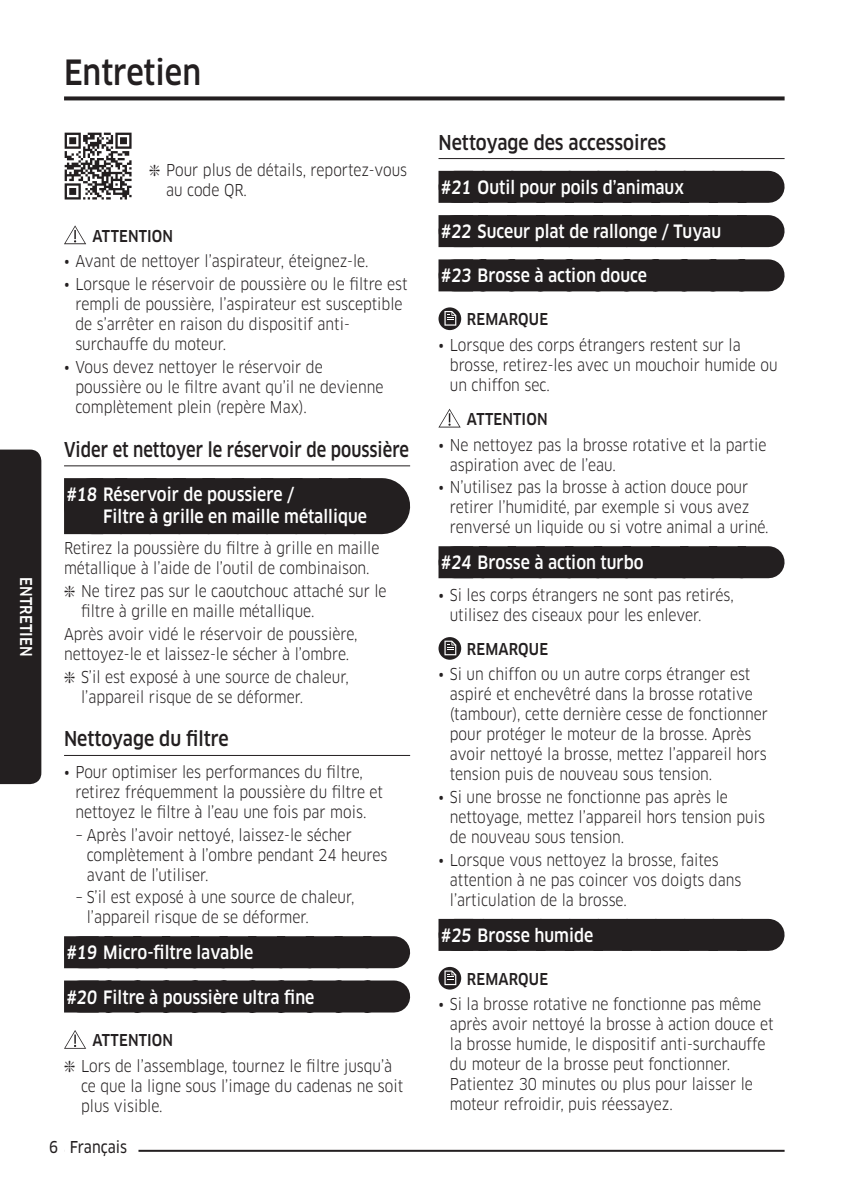
<style>
.page{position:relative;width:843px;height:1194px;background:#fff}
.page>*{position:absolute;margin:0;border:0;box-sizing:border-box;transform-origin:0 0}
.t1{font:500 34px "Samsung Clan Pro";color:#231f20;scale:.88 1}
.t2{font:500 20px "Samsung Clan Pro";color:#231f20;scale:.88 1}
.t3{font:500 20px "Samsung Clan Pro";color:#231f20;scale:.82 1}
.t4{font:500 18px/21.6px "Samsung Clan Pro";color:#fff;scale:.88 1}
.t5{font:16px/20px "Samsung Clan Pro";color:#231f20;scale:.88 1}
.t6{font:500 16px "Samsung Clan Pro";letter-spacing:.01em;color:#231f20;scale:.88 1}
.t7{font:500 16px "Samsung Clan Pro";color:#fff;scale:.88 1}
.t8{font:16px "Samsung Clan Pro News";color:#231f20;scale:.88 1}
.s1{font-weight:500}
</style>
<div class="page">
<div style="left:0;top:450px;width:41px;height:334px;background:#231f20"></div>
<hr style="left:64px;top:465px;width:346px;height:1px;background:#231f20">
<div style="left:64px;top:478px;width:39px;height:56px;background:#231f20"></div>
<div style="left:103px;top:478px;width:279px;height:56px;background:#231f20"></div>
<hr style="left:64px;top:755px;width:346px;height:1px;background:#231f20">
<div style="left:99px;top:936px;width:295px;height:32px;background:#231f20"></div>
<div style="left:64px;top:936px;width:35px;height:32px;background:#231f20"></div>
<div style="left:99px;top:980px;width:295px;height:32px;background:#231f20"></div>
<div style="left:64px;top:980px;width:35px;height:32px;background:#231f20"></div>
<svg style="left:65px;top:133px;width:66px;height:67px"></svg>
<hr style="left:438px;top:158px;width:346px;height:1px;background:#231f20">
<div style="left:473px;top:171px;width:295px;height:32px;background:#231f20"></div>
<div style="left:438px;top:171px;width:35px;height:32px;background:#231f20"></div>
<div style="left:473px;top:215px;width:295px;height:32px;background:#231f20"></div>
<div style="left:438px;top:215px;width:35px;height:32px;background:#231f20"></div>
<div style="left:473px;top:259px;width:295px;height:32px;background:#231f20"></div>
<div style="left:438px;top:259px;width:35px;height:32px;background:#231f20"></div>
<div style="left:473px;top:546px;width:295px;height:32px;background:#231f20"></div>
<div style="left:438px;top:546px;width:35px;height:32px;background:#231f20"></div>
<div style="left:473px;top:919px;width:295px;height:32px;background:#231f20"></div>
<div style="left:438px;top:919px;width:35px;height:32px;background:#231f20"></div>
<svg style="left:64px;top:225px;width:22px;height:19px"></svg>
<svg style="left:64px;top:1030px;width:22px;height:19px"></svg>
<svg style="left:438px;top:307px;width:23px;height:23px"></svg>
<svg style="left:444px;top:311px;width:12px;height:15px"></svg>
<svg style="left:438px;top:409px;width:22px;height:18px"></svg>
<svg style="left:438px;top:637px;width:23px;height:23px"></svg>
<svg style="left:444px;top:641px;width:12px;height:14px"></svg>
<svg style="left:438px;top:967px;width:23px;height:22px"></svg>
<svg style="left:444px;top:970px;width:12px;height:15px"></svg>
<svg style="left:64px;top:96px;width:720px;height:4px;background:#3b3839"></svg>
<hr style="left:64px;top:1150px;width:720px;height:2px;background:#231f20">
<div style="left:64px;top:1147px;width:74px;height:6px;background:#fff"></div>
<h1 class="t1" style="left:64px;top:53px;width:157px">Entretien</h1>
<p class="t7" style="left:35px;top:577px;width:89px;rotate:90deg">Entretien</p>
<p class="t5" style="left:166px;top:160px;width:275px;text-indent:-17px">❇ Pour plus de détails, reportez-vous au code QR.</p>
<p class="t6" style="left:92px;top:226px;width:93px">ATTENTION</p>
<p class="t5" style="left:64px;top:251px;width:347px">• Avant de nettoyer l’aspirateur, éteignez-le.</p>
<p class="t5" style="left:75px;top:274px;width:379px;text-indent:-11px">• Lorsque le réservoir de poussière ou le filtre est rempli de poussière, l’aspirateur est susceptible de s’arrêter en raison du dispositif anti&shy;surchauffe du moteur.</p>
<p class="t5" style="left:75px;top:357px;width:351px;text-indent:-11px">• Vous devez nettoyer le réservoir de poussière ou le filtre avant qu’il ne devienne complètement plein (repère Max).</p>
<p class="t3" style="left:64px;top:438px;width:422px">Vider et nettoyer le réservoir de poussière</p>
<p class="t4" style="left:103px;top:484px;width:301px;text-indent:-37px">#18 Réservoir de poussiere /<br>Filtre à grille en maille métallique</p>
<p class="t5" style="left:64px;top:538px;width:360px">Retirez la poussière du filtre à grille en maille métallique à l’aide de l’outil de combinaison.</p>
<p class="t5" style="left:81px;top:581px;width:349px;text-indent:-17px">❇ Ne tirez pas sur le caoutchouc attaché sur le filtre à grille en maille métallique.</p>
<p class="t5" style="left:64px;top:624px;width:335px">Après avoir vidé le réservoir de poussière, nettoyez-le et laissez-le sécher à l’ombre.</p>
<p class="t5" style="left:81px;top:667px;width:306px;text-indent:-17px">❇ S’il est exposé à une source de chaleur, l’appareil risque de se déformer.</p>
<p class="t2" style="left:64px;top:727px;width:189px">Nettoyage du filtre</p>
<p class="t5" style="left:75px;top:762px;width:351px;text-indent:-11px">• Pour optimiser les performances du filtre, retirez fréquemment la poussière du filtre et nettoyez le filtre à l’eau une fois par mois.</p>
<p class="t5" style="left:87px;top:825px;width:343px;text-indent:-11px">– Après l’avoir nettoyé, laissez-le sécher complètement à l’ombre pendant 24 heures avant de l’utiliser.</p>
<p class="t5" style="left:87px;top:887px;width:306px;text-indent:-11px">– S’il est exposé à une source de chaleur, l’appareil risque de se déformer.</p>
<p class="t4" style="left:66px;top:942px;width:214px">#19 Micro-filtre lavable</p>
<p class="t4" style="left:66px;top:986px;width:284px">#20 Filtre à poussière ultra fine</p>
<p class="t5" style="left:64px;top:1027px;width:374px;line-height:25.6px;text-indent:28px"><span class="s1">ATTENTION<br></span>❇ Lors de l’assemblage, tournez le filtre jusqu’à</p>
<p class="t5" style="left:81px;top:1076px;width:367px">ce que la ligne sous l’image du cadenas ne soit plus visible.</p>
<p class="t8" style="left:49px;top:1137px;width:90px">6 Français</p>
<p class="t2" style="left:438px;top:130px;width:260px">Nettoyage des accessoires</p>
<p class="t4" style="left:440px;top:177px;width:278px">#21 Outil pour poils d’animaux</p>
<p class="t4" style="left:440px;top:221px;width:320px">#22 Suceur plat de rallonge / Tuyau</p>
<p class="t4" style="left:440px;top:265px;width:236px">#23 Brosse à action douce</p>
<p class="t6" style="left:467px;top:310px;width:94px">REMARQUE</p>
<p class="t5" style="left:450px;top:335px;width:374px;text-indent:-11px">• Lorsque des corps étrangers restent sur la brosse, retirez-les avec un mouchoir humide ou un chiffon sec.</p>
<p class="t6" style="left:467px;top:410px;width:93px">ATTENTION</p>
<p class="t5" style="left:450px;top:435px;width:361px;text-indent:-11px">• Ne nettoyez pas la brosse rotative et la partie aspiration avec de l’eau.</p>
<p class="t5" style="left:450px;top:478px;width:364px;text-indent:-11px">• N’utilisez pas la brosse à action douce pour retirer l’humidité, par exemple si vous avez renversé un liquide ou si votre animal a uriné.</p>
<p class="t4" style="left:440px;top:552px;width:232px">#24 Brosse à action turbo</p>
<p class="t5" style="left:450px;top:585px;width:324px;text-indent:-11px">• Si les corps étrangers ne sont pas retirés, utilisez des ciseaux pour les enlever.</p>
<p class="t6" style="left:467px;top:639px;width:94px">REMARQUE</p>
<p class="t5" style="left:450px;top:664px;width:363px;text-indent:-11px">• Si un chiffon ou un autre corps étranger est aspiré et enchevêtré dans la brosse rotative (tambour), cette dernière cesse de fonctionner pour protéger le moteur de la brosse. Après avoir nettoyé la brosse, mettez l’appareil hors tension puis de nouveau sous tension.</p>
<p class="t5" style="left:450px;top:787px;width:359px;text-indent:-11px">• Si une brosse ne fonctionne pas après le nettoyage, mettez l’appareil hors tension puis de nouveau sous tension.</p>
<p class="t5" style="left:450px;top:850px;width:332px;text-indent:-11px">• Lorsque vous nettoyez la brosse, faites attention à ne pas coincer vos doigts dans l’articulation de la brosse.</p>
<p class="t4" style="left:440px;top:925px;width:175px">#25 Brosse humide</p>
<p class="t6" style="left:467px;top:969px;width:94px">REMARQUE</p>
<p class="t5" style="left:450px;top:994px;width:369px;text-indent:-11px">• Si la brosse rotative ne fonctionne pas même après avoir nettoyé la brosse à action douce et la brosse humide, le dispositif anti-surchauffe du moteur de la brosse peut fonctionner.<br>Patientez 30 minutes ou plus pour laisser le moteur refroidir, puis réessayez.</p>
</div>
